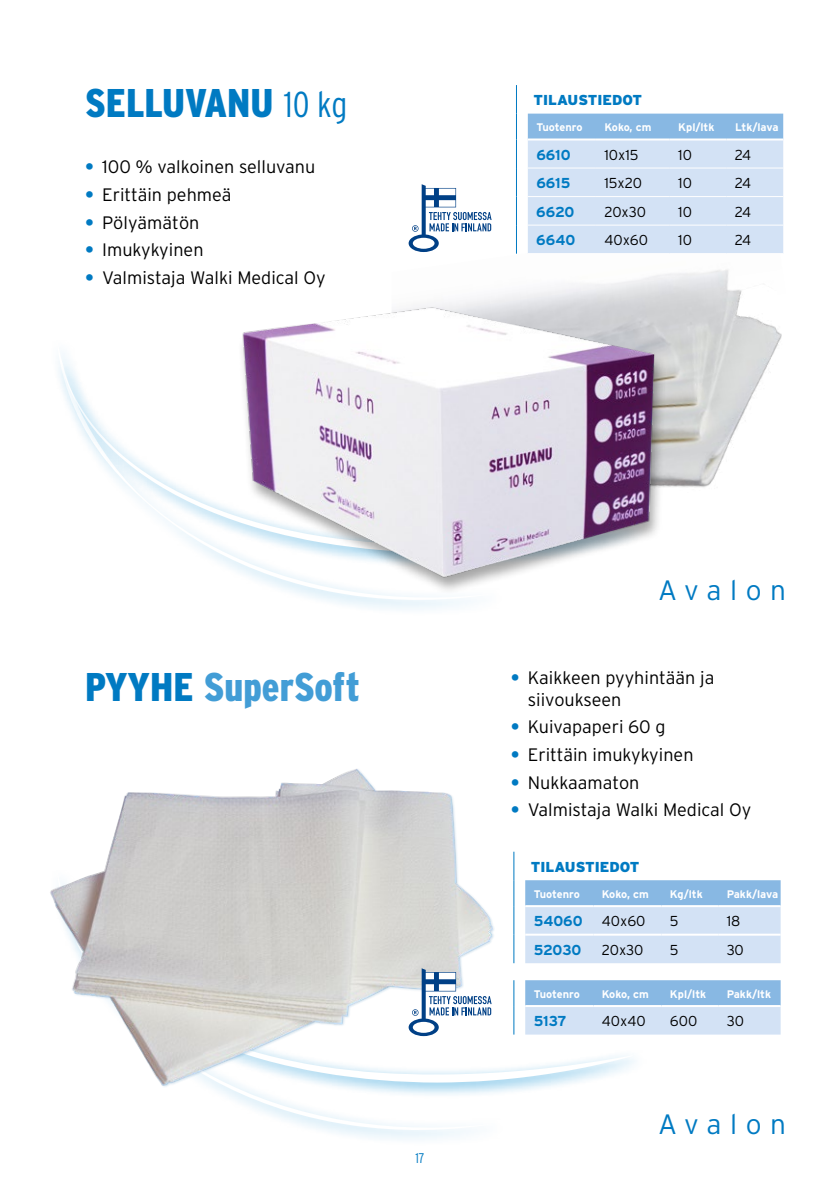
<style>
.page{position:relative;width:840px;height:1191px;background:#fff}
.page>*{position:absolute;margin:0;border:0;box-sizing:border-box;transform-origin:0 0}
.t1{font:900 40px "Interstate Condensed";color:#429dd6}
.t2{font:900 40px "Interstate Condensed";color:#007ac2}
.t3{font:300 28px "Interstate";letter-spacing:.305em;color:#007ac2}
.t4{font:300 18px/22px "Interstate";color:#000}
.t5{font:300 14.4px "Interstate";color:#000}
.t6{font:700 14.4px "Interstate";color:#007ac2}
.t7{font:900 14.4px "Interstate";color:#007ac2}
.t8{font:300 14px "Interstate Condensed";color:#007ac2}
.t9{font:700 11px "Interstate";color:#fff}
.s1{font-weight:300;font-size:36px}
.s2{font-weight:700;color:#007ac2}
.s3{color:#007ac2}
</style>
<div class="page">
<div style="left:49px;top:864px;width:458px;height:282px;background:linear-gradient(to right,#fff,#f6fafd)"></div>
<svg style="left:57px;top:1098px;width:436px;height:32px"></svg>
<svg style="left:514px;top:895px;width:118px;height:187px"></svg>
<svg style="left:61px;top:365px;width:154px;height:187px"></svg>
<img style="left:760px;top:250px;width:24px;height:130px">
<img style="left:215px;top:219px;width:545px;height:391px">
<img style="left:49px;top:769px;width:465px;height:329px">
<svg style="left:527px;top:114px;width:255px;height:139px;background:#c6daf1"></svg>
<hr style="left:527px;top:253px;width:68px;height:1px;background:#fff">
<hr style="left:595px;top:253px;width:74px;height:1px;background:#fff">
<hr style="left:669px;top:253px;width:57px;height:1px;background:#fff">
<hr style="left:726px;top:253px;width:56px;height:1px;background:#fff">
<hr style="left:527px;top:138px;width:68px;height:2px;background:#fff">
<hr style="left:595px;top:138px;width:74px;height:2px;background:#fff">
<hr style="left:669px;top:138px;width:57px;height:2px;background:#fff">
<hr style="left:726px;top:138px;width:56px;height:2px;background:#fff">
<svg style="left:515px;top:219px;width:1px;height:35px"></svg>
<hr style="left:527px;top:167px;width:68px;height:1px;background:#fff">
<hr style="left:595px;top:167px;width:74px;height:1px;background:#fff">
<hr style="left:669px;top:167px;width:57px;height:1px;background:#fff">
<hr style="left:726px;top:167px;width:56px;height:1px;background:#fff">
<hr style="left:527px;top:196px;width:68px;height:1px;background:#fff">
<hr style="left:595px;top:196px;width:74px;height:1px;background:#fff">
<hr style="left:669px;top:196px;width:57px;height:1px;background:#fff">
<hr style="left:726px;top:196px;width:56px;height:1px;background:#fff">
<hr style="left:527px;top:225px;width:68px;height:1px;background:#fff">
<hr style="left:595px;top:225px;width:74px;height:1px;background:#fff">
<hr style="left:669px;top:225px;width:57px;height:1px;background:#fff">
<hr style="left:726px;top:225px;width:56px;height:1px;background:#fff">
<svg style="left:525px;top:880px;width:255px;height:154px;background:#bfd7f0"></svg>
<hr style="left:525px;top:905px;width:68px;height:2px;background:#fff">
<hr style="left:593px;top:905px;width:68px;height:2px;background:#fff">
<hr style="left:661px;top:905px;width:56px;height:2px;background:#fff">
<hr style="left:717px;top:905px;width:63px;height:2px;background:#fff">
<hr style="left:525px;top:933px;width:68px;height:2px;background:#fff">
<hr style="left:593px;top:933px;width:68px;height:2px;background:#fff">
<hr style="left:661px;top:933px;width:56px;height:2px;background:#fff">
<hr style="left:717px;top:933px;width:63px;height:2px;background:#fff">
<hr style="left:525px;top:1005px;width:68px;height:2px;background:#fff">
<hr style="left:593px;top:1005px;width:68px;height:2px;background:#fff">
<hr style="left:661px;top:1005px;width:56px;height:2px;background:#fff">
<hr style="left:717px;top:1005px;width:63px;height:2px;background:#fff">
<svg style="left:513px;top:851px;width:1px;height:112px"></svg>
<svg style="left:513px;top:980px;width:1px;height:54px"></svg>
<svg style="left:408px;top:184px;width:83px;height:68px"></svg>
<svg style="left:408px;top:968px;width:83px;height:68px"></svg>
<h1 class="t2" style="left:85px;top:81px;width:263px">SELLUVANU <span class="s1">10 kg</span></h1>
<p class="t4" style="left:85px;top:156px;width:231px"><span class="s2">•</span> 100 % valkoinen selluvanu</p>
<p class="t4" style="left:85px;top:183px;width:148px"><span class="s2">•</span> Erittäin pehmeä</p>
<p class="t4" style="left:85px;top:211px;width:116px"><span class="s2">•</span> Pölyämätön</p>
<p class="t4" style="left:85px;top:239px;width:120px"><span class="s2">•</span> Imukykyinen</p>
<p class="t4" style="left:85px;top:266px;width:242px"><span class="s2">•</span> Valmistaja Walki Medical Oy</p>
<p class="t7" style="left:533px;top:92px;width:110px">TILAUSTIEDOT</p>
<p class="t9" style="left:536px;top:121px;width:48px">Tuotenro</p>
<p class="t9" style="left:604px;top:121px;width:48px">Koko, cm</p>
<p class="t9" style="left:677px;top:121px;width:38px">Kpl/ltk</p>
<p class="t9" style="left:734px;top:121px;width:45px">Ltk/lava</p>
<p class="t6" style="left:536px;top:146px;width:36px">6610</p>
<p class="t5" style="left:604px;top:146px;width:36px">10x15</p>
<p class="t5" style="left:677px;top:146px;width:15px">10</p>
<p class="t5" style="left:734px;top:146px;width:18px">24</p>
<p class="t6" style="left:536px;top:175px;width:35px">6615</p>
<p class="t5" style="left:604px;top:175px;width:39px">15x20</p>
<p class="t5" style="left:677px;top:175px;width:15px">10</p>
<p class="t5" style="left:734px;top:175px;width:18px">24</p>
<p class="t6" style="left:536px;top:203px;width:40px">6620</p>
<p class="t5" style="left:604px;top:203px;width:43px">20x30</p>
<p class="t5" style="left:677px;top:203px;width:15px">10</p>
<p class="t5" style="left:734px;top:203px;width:18px">24</p>
<p class="t6" style="left:536px;top:232px;width:41px">6640</p>
<p class="t5" style="left:604px;top:232px;width:45px">40x60</p>
<p class="t5" style="left:677px;top:232px;width:15px">10</p>
<p class="t5" style="left:734px;top:232px;width:18px">24</p>
<h2 class="t3" style="left:658px;top:574px;width:129px">Avalon</h2>
<h1 class="t1" style="left:85px;top:665px;width:276px"><span class="s3">PYYHE</span> SuperSoft</h1>
<p class="t4" style="left:527px;top:666px;width:188px;text-indent:-17px"><span class="s2">•</span> Kaikkeen pyyhintään ja siivoukseen</p>
<p class="t4" style="left:510px;top:716px;width:156px"><span class="s2">•</span> Kuivapaperi 60 g</p>
<p class="t4" style="left:510px;top:743px;width:184px"><span class="s2">•</span> Erittäin imukykyinen</p>
<p class="t4" style="left:510px;top:771px;width:130px"><span class="s2">•</span> Nukkaamaton</p>
<p class="t4" style="left:510px;top:799px;width:242px"><span class="s2">•</span> Valmistaja Walki Medical Oy</p>
<p class="t7" style="left:530px;top:858px;width:110px">TILAUSTIEDOT</p>
<p class="t9" style="left:533px;top:887px;width:48px">Tuotenro</p>
<p class="t9" style="left:601px;top:887px;width:48px">Koko, cm</p>
<p class="t9" style="left:669px;top:887px;width:34px">Kg/ltk</p>
<p class="t9" style="left:726px;top:887px;width:53px">Pakk/lava</p>
<p class="t6" style="left:533px;top:913px;width:50px">54060</p>
<p class="t5" style="left:601px;top:913px;width:45px">40x60</p>
<p class="t5" style="left:669px;top:913px;width:10px">5</p>
<p class="t5" style="left:726px;top:913px;width:15px">18</p>
<p class="t6" style="left:533px;top:941px;width:49px">52030</p>
<p class="t5" style="left:601px;top:941px;width:43px">20x30</p>
<p class="t5" style="left:669px;top:941px;width:10px">5</p>
<p class="t5" style="left:726px;top:941px;width:19px">30</p>
<p class="t9" style="left:533px;top:987px;width:48px">Tuotenro</p>
<p class="t9" style="left:601px;top:987px;width:48px">Koko, cm</p>
<p class="t9" style="left:669px;top:987px;width:38px">Kpl/ltk</p>
<p class="t9" style="left:726px;top:987px;width:46px">Pakk/ltk</p>
<p class="t6" style="left:533px;top:1013px;width:34px">5137</p>
<p class="t5" style="left:601px;top:1013px;width:45px">40x40</p>
<p class="t5" style="left:669px;top:1013px;width:29px">600</p>
<p class="t5" style="left:726px;top:1013px;width:19px">30</p>
<p class="t8" style="left:415px;top:1149px;width:11px">17</p>
<h2 class="t3" style="left:657px;top:1108px;width:129px">Avalon</h2>
</div>
